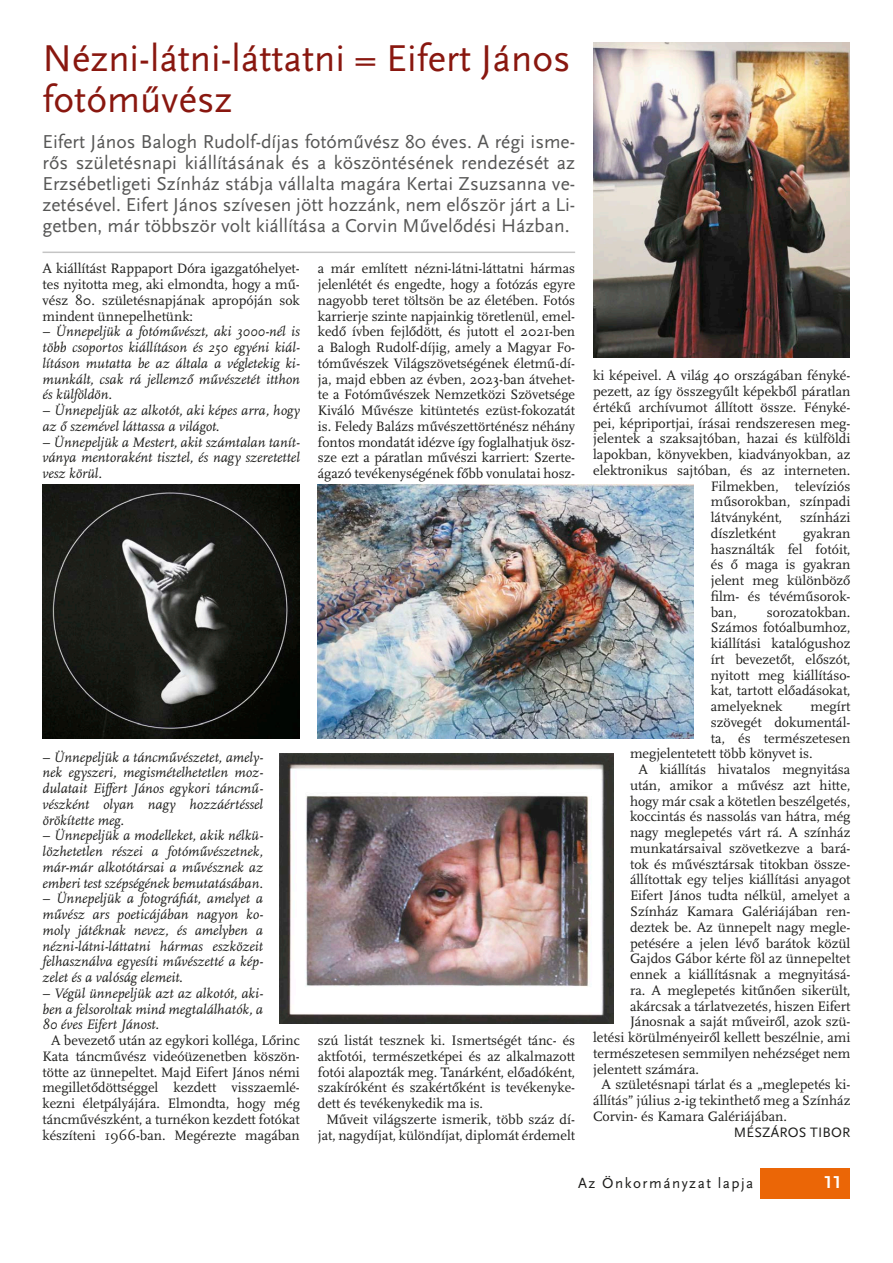
<style>
.page{position:relative;width:893px;height:1263px;background:#fff}
.page>*{position:absolute;margin:0;border:0;box-sizing:border-box;transform-origin:0 0}
.Cím_24{font:39px/40.5px "Scala Sans Pro";color:#89170f}
.Lead_13-15{font:19.5px/21px "Scala Sans Pro";color:#565655;text-align:justify}
.t1{font:700 18px "Scala Sans Pro";color:#fff}
.t2{font:15px "Scala Sans Pro";letter-spacing:.1em;color:#1c1c1a}
.Szöveg_Beljebb2p{font:14.25px/15.8px "Scala Pro";color:#1c1c1a;text-align:justify}
.Szöveg{font:italic 14.25px/15.8px "Scala Pro";color:#1c1c1a;text-align:justify}
.Szöveg-2{font:14.25px/15.8px "Scala Pro";color:#1c1c1a;text-align:justify}
.Szerző_jobbra{font:14.25px "Scala Sans Pro";letter-spacing:.01em;color:#1c1c1a}
</style>
<div class="page">
<div style="left:760px;top:1168px;width:89px;height:31px;background:#eb6606"></div>
<img style="left:593px;top:43px;width:256px;height:314px">
<img style="left:43px;top:485px;width:257px;height:253px">
<img style="left:318px;top:485px;width:376px;height:254px">
<img style="left:280px;top:754px;width:333px;height:269px">
<hr style="left:43px;top:252px;width:532px;height:1px;background:#c5c5c5">
<p class="Cím_24" style="left:43px;top:38px;width:530px">Nézni-látni-láttatni = Eifert János fotóművész</p>
<p class="Lead_13-15" style="left:43px;top:131px;width:534px">Eifert János Balogh Rudolf-díjas fotóművész 80 éves. A régi isme&shy;rős születésnapi kiállításának és a köszöntésének rendezését az Erzsébetligeti Színház stábja vállalta magára Kertai Zsuzsanna ve&shy;zetésével. Eifert János szívesen jött hozzánk, nem először járt a Li&shy;getben, már többször volt kiállítása a Corvin Művelődési Házban.</p>
<p class="Szöveg-2" style="left:43px;top:261px;width:259px">A kiállítást Rappaport Dóra igazgatóhelyet&shy;tes nyitotta meg, aki elmondta, hogy a mű&shy;vész 80. születésnapjának apropóján sok mindent ünnepelhetünk:</p>
<p class="Szöveg" style="left:43px;top:324px;width:259px">– Ünnepeljük a fotóművészt, aki 3000-nél is több csoportos kiállításon és 250 egyéni kiál&shy;lításon mutatta be az általa a végletekig ki&shy;munkált, csak rá jellemző művészetét itthon és külföldön.</p>
<p class="Szöveg" style="left:43px;top:403px;width:259px">– Ünnepeljük az alkotót, aki képes arra, hogy az ő szemével láttassa a világot.</p>
<p class="Szöveg" style="left:43px;top:434px;width:259px">– Ünnepeljük a Mestert, akit számtalan tanít&shy;ványa mentoraként tisztel, és nagy szeretettel vesz körül.</p>
<p class="Szöveg_Beljebb2p" style="left:318px;top:261px;width:259px">a már említett nézni-látni-láttatni hármas jelenlétét és engedte, hogy a fotózás egyre nagyobb teret töltsön be az életében. Fotós karrierje szinte napjainkig töretlenül, emel&shy;kedő ívben fejlődött, és jutott el 2021-ben a Balogh Rudolf-díjig, amely a Magyar Fo&shy;tóművészek Világszövetségének életmű-dí&shy;ja, majd ebben az évben, 2023-ban átvehet&shy;te a Fotóművészek Nemzetközi Szövetsége Kiváló Művésze kitüntetés ezüst-fokozatát is. Feledy Balázs művészettörténész néhány fontos mondatát idézve így foglalhatjuk ös - sze ezt a páratlan művészi karriert: Szerte&shy;ágazó tevékenységének főbb vonulatai hos -</p>
<p class="Szöveg" style="left:43px;top:749px;width:222px">– Ünnepeljük a táncművészetet, amely&shy;nek egyszeri, megismételhetetlen moz&shy;dulatait Eiffert János egykori táncmű&shy;vészként olyan nagy hozzáértéssel örökítette meg.</p>
<p class="Szöveg" style="left:43px;top:828px;width:222px">– Ünnepeljük a modelleket, akik nélkü&shy;lözhetetlen részei a fotóművészetnek, már-már alkotótársai a művésznek az emberi test szépségének bemutatásában.</p>
<p class="Szöveg" style="left:43px;top:891px;width:222px">– Ünnepeljük a fotográfiát, amelyet a művész ars poeticájában nagyon ko&shy;moly játéknak nevez, és amelyben a nézni-látni-láttatni hármas eszközeit felhasználva egyesíti művészetté a kép&shy;zelet és a valóság elemeit.</p>
<p class="Szöveg" style="left:43px;top:985px;width:222px">– Végül ünnepeljük azt az alkotót, aki&shy;ben a felsoroltak mind megtalálhatók, a 80 éves Eifert Jánost.</p>
<p class="Szöveg_Beljebb2p" style="left:43px;top:1033px;width:259px;text-align:center">A bevezető után az egykori kolléga, Lőrinc Kata táncművész videóüzenetben köszön&shy;tötte az ünnepeltet. Majd Eifert János némi megilletődöttséggel kezdett visszaemlé&shy;kezni életpályájára. Elmondta, hogy még táncművészként, a turnékon kezdett fotókat készíteni 1966-ban. Megérezte magában</p>
<p class="Szöveg_Beljebb2p" style="left:318px;top:1033px;width:259px">szú listát tesznek ki. Ismertségét tánc- és aktfotói, természetképei és az alkalmazott fotói alapozták meg. Tanárként, előadóként, szakíróként és szakértőként is tevékenyke&shy;dett és tevékenykedik ma is.</p>
<p class="Szöveg_Beljebb2p" style="left:318px;top:1111px;width:259px;text-align:center">Műveit világszerte ismerik, több száz dí&shy;jat, nagydíjat, különdíjat, diplomát érdemelt</p>
<p class="Szöveg_Beljebb2p" style="left:593px;top:368px;width:259px">ki képeivel. A világ 40 országában fényké-</p>
<p class="Szöveg_Beljebb2p" style="left:593px;top:384px;width:259px">pezett, az így összegyűlt képekből páratlan</p>
<p class="Szöveg_Beljebb2p" style="left:593px;top:400px;width:259px">értékű archívumot állított össze. Fényké-</p>
<p class="Szöveg_Beljebb2p" style="left:593px;top:415px;width:259px">pei, képriportjai, írásai rendszeresen meg-</p>
<p class="Szöveg_Beljebb2p" style="left:593px;top:431px;width:259px">jelentek a szaksajtóban, hazai és külföldi</p>
<p class="Szöveg_Beljebb2p" style="left:593px;top:447px;width:259px">lapokban, könyvekben, kiadványokban, az</p>
<p class="Szöveg_Beljebb2p" style="left:593px;top:463px;width:259px">elektronikus sajtóban, és az interneten.</p>
<p class="Szöveg_Beljebb2p" style="left:711px;top:478px;width:141px">Filmekben, televíziós</p>
<p class="Szöveg_Beljebb2p" style="left:711px;top:494px;width:141px">műsorokban, színpadi</p>
<p class="Szöveg_Beljebb2p" style="left:711px;top:510px;width:73px">látványként,</p>
<p class="Szöveg_Beljebb2p" style="left:800px;top:510px;width:52px">színházi</p>
<p class="Szöveg_Beljebb2p" style="left:711px;top:526px;width:67px">díszletként</p>
<p class="Szöveg_Beljebb2p" style="left:711px;top:526px;width:141px;text-indent:92px">gyakran használták fel fotóit, és ő maga is gyakran jelent meg különböző film- és tévéműsorok&shy;ban,</p>
<p class="Szöveg_Beljebb2p" style="left:711px;top:604px;width:141px;text-indent:56px">sorozatokban.<br>Számos fotóalbumhoz, kiállítási katalógushoz írt bevezetőt, előszót, nyitott meg kiállításo&shy;kat, tartott előadásokat, amelyeknek</p>
<p class="Szöveg_Beljebb2p" style="left:810px;top:699px;width:42px">megírt</p>
<p class="Szöveg_Beljebb2p" style="left:711px;top:715px;width:141px">szövegét dokumentál-</p>
<p class="Szöveg_Beljebb2p" style="left:711px;top:730px;width:141px">ta, és természetesen</p>
<p class="Szöveg_Beljebb2p" style="left:630px;top:746px;width:184px">megjelentetett több könyvet is.</p>
<p class="Szöveg_Beljebb2p" style="left:638px;top:762px;width:213px">A kiállítás hivatalos megnyitása</p>
<p class="Szöveg_Beljebb2p" style="left:630px;top:778px;width:222px">után, amikor a művész azt hitte,</p>
<p class="Szöveg_Beljebb2p" style="left:630px;top:793px;width:222px">hogy már csak a kötetlen beszélgetés,</p>
<p class="Szöveg_Beljebb2p" style="left:630px;top:809px;width:222px">koccintás és nassolás van hátra, még</p>
<p class="Szöveg_Beljebb2p" style="left:630px;top:825px;width:222px">nagy meglepetés várt rá. A színház</p>
<p class="Szöveg_Beljebb2p" style="left:630px;top:841px;width:222px">munkatársaival szövetkezve a bará-</p>
<p class="Szöveg_Beljebb2p" style="left:630px;top:856px;width:222px">tok és művésztársak titokban össze-</p>
<p class="Szöveg_Beljebb2p" style="left:630px;top:872px;width:222px">állítottak egy teljes kiállítási anyagot</p>
<p class="Szöveg_Beljebb2p" style="left:630px;top:888px;width:222px">Eifert János tudta nélkül, amelyet a</p>
<p class="Szöveg_Beljebb2p" style="left:630px;top:904px;width:222px">Színház Kamara Galériájában ren-</p>
<p class="Szöveg_Beljebb2p" style="left:630px;top:919px;width:222px">deztek be. Az ünnepelt nagy megle-</p>
<p class="Szöveg_Beljebb2p" style="left:630px;top:935px;width:222px">petésére a jelen lévő barátok közül</p>
<p class="Szöveg_Beljebb2p" style="left:630px;top:951px;width:222px">Gajdos Gábor kérte föl az ünnepeltet</p>
<p class="Szöveg_Beljebb2p" style="left:630px;top:967px;width:222px">ennek a kiállításnak a megnyitásá-</p>
<p class="Szöveg_Beljebb2p" style="left:630px;top:982px;width:222px">ra. A meglepetés kitűnően sikerült,</p>
<p class="Szöveg_Beljebb2p" style="left:630px;top:998px;width:222px">akárcsak a tárlatvezetés, hiszen Eifert</p>
<p class="Szöveg_Beljebb2p" style="left:630px;top:1014px;width:222px">Jánosnak a saját műveiről, azok szü-</p>
<p class="Szöveg_Beljebb2p" style="left:593px;top:1030px;width:259px">letési körülményeiről kellett beszélnie, ami</p>
<p class="Szöveg_Beljebb2p" style="left:593px;top:1045px;width:259px">természetesen semmilyen nehézséget nem</p>
<p class="Szöveg_Beljebb2p" style="left:593px;top:1061px;width:107px">jelentett számára.</p>
<p class="Szöveg_Beljebb2p" style="left:593px;top:1077px;width:259px;text-indent:9px">A születésnapi tárlat és a „meglepetés ki&shy;állítás” július 2-ig tekinthető meg a Színház Corvin- és Kamara Galériájában.</p>
<p class="Szerző_jobbra" style="left:734px;top:1123px;width:118px">MÉSZÁROS TIBOR</p>
<p class="t2" style="left:578px;top:1174px;width:177px">Az Önkormányzat lapja</p>
<p class="t1" style="left:824px;top:1172px;width:18px">11</p>
</div>
